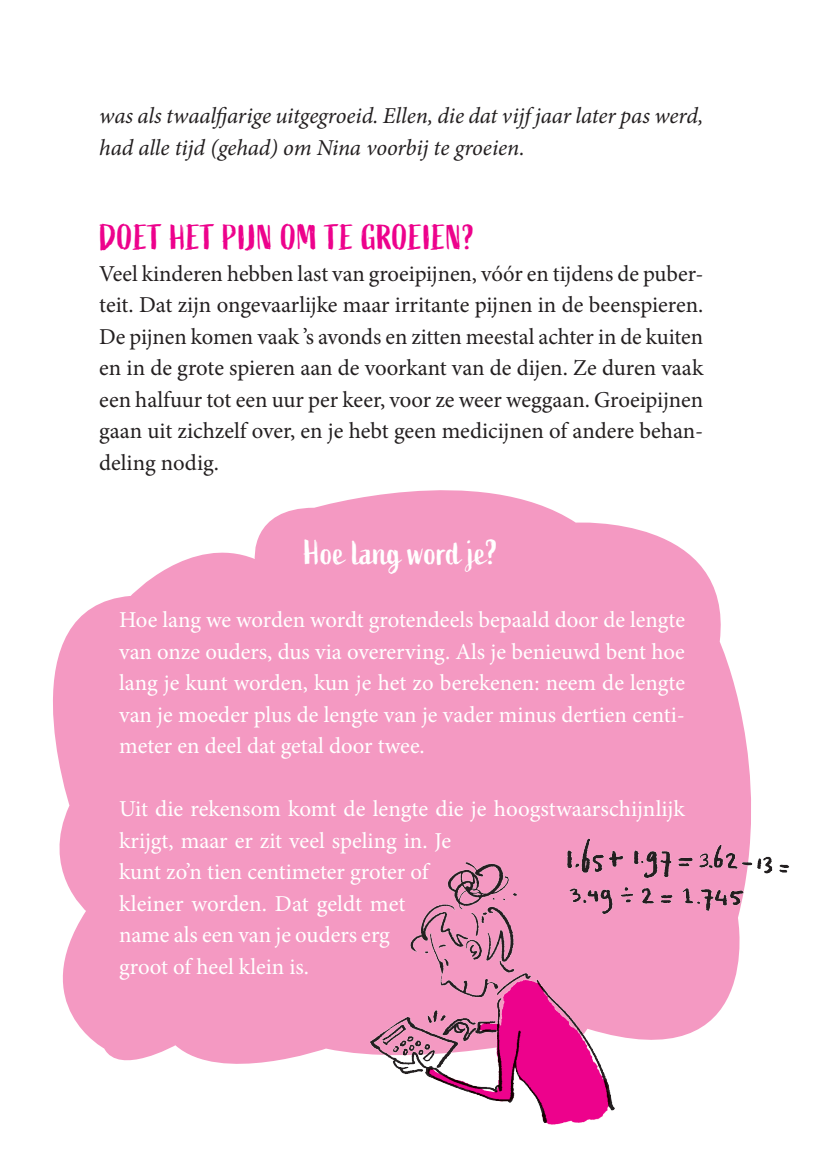
<style>
.page{position:relative;width:819px;height:1166px;background:#fff}
.page>*{position:absolute;margin:0;border:0;box-sizing:border-box;transform-origin:0 0}
.Title2{font:35px "Active";letter-spacing:.01em;color:#ed028c}
.Title2_Center{font:35px "Active";letter-spacing:-.005em;color:#fff}
.Note_W{font:22.75px/31.5px "Minion Pro";color:#fff;text-align:justify}
.Body_no_ind{font:22.75px/31.5px "Minion Pro";color:#231f20;text-align:justify}
.Body_W{font:italic 22.75px/31.5px "Minion Pro";letter-spacing:-.005em;color:#231f20}
</style>
<div class="page">
<svg style="left:53px;top:490px;width:698px;height:574px;background:#f5a8cb"></svg>
<img style="left:323px;top:807px;width:467px;height:318px">
<p class="Body_W" style="left:99px;top:100px;width:605px">was als twaalfjarige uitgegroeid. Ellen, die dat vijf jaar later pas werd, had alle tijd (gehad) om Nina voorbij te groeien.</p>
<p class="Title2" style="left:99px;top:218px;width:377px">DOET HET PIJN OM TE GROEIEN?</p>
<p class="Body_no_ind" style="left:99px;top:258px;width:605px">Veel kinderen hebben last van groeipijnen, vóór en tijdens de puber&shy;teit. Dat zijn ongevaarlijke maar irritante pijnen in de beenspieren.<br>De pijnen komen vaak ’s avonds en zitten meestal achter in de kuiten en in de grote spieren aan de voorkant van de dijen. Ze duren vaak een halfuur tot een uur per keer, voor ze weer weggaan. Groeipijnen gaan uit zichzelf over, en je hebt geen medicijnen of andere behan&shy;deling nodig.</p>
<p class="Title2_Center" style="left:304px;top:533px;width:195px">Hoe lang word je?</p>
<p class="Note_W" style="left:119px;top:604px;width:567px">Hoe lang we worden wordt grotendeels bepaald door de lengte van onze ouders, dus via overerving. Als je benieuwd bent hoe lang je kunt worden, kun je het zo berekenen: neem de lengte van je moeder plus de lengte van je vader minus dertien centi&shy;meter en deel dat getal door twee.</p>
<p class="Note_W" style="left:119px;top:793px;width:567px;text-align:left">Uit die rekensom komt de lengte die je hoogstwaarschijnlijk krijgt, maar er zit veel speling in. Je<br>kunt zo’n tien centimeter groter of<br>kleiner worden. Dat geldt met<br>name als een van je ouders erg<br>groot of heel klein is.</p>
</div>
